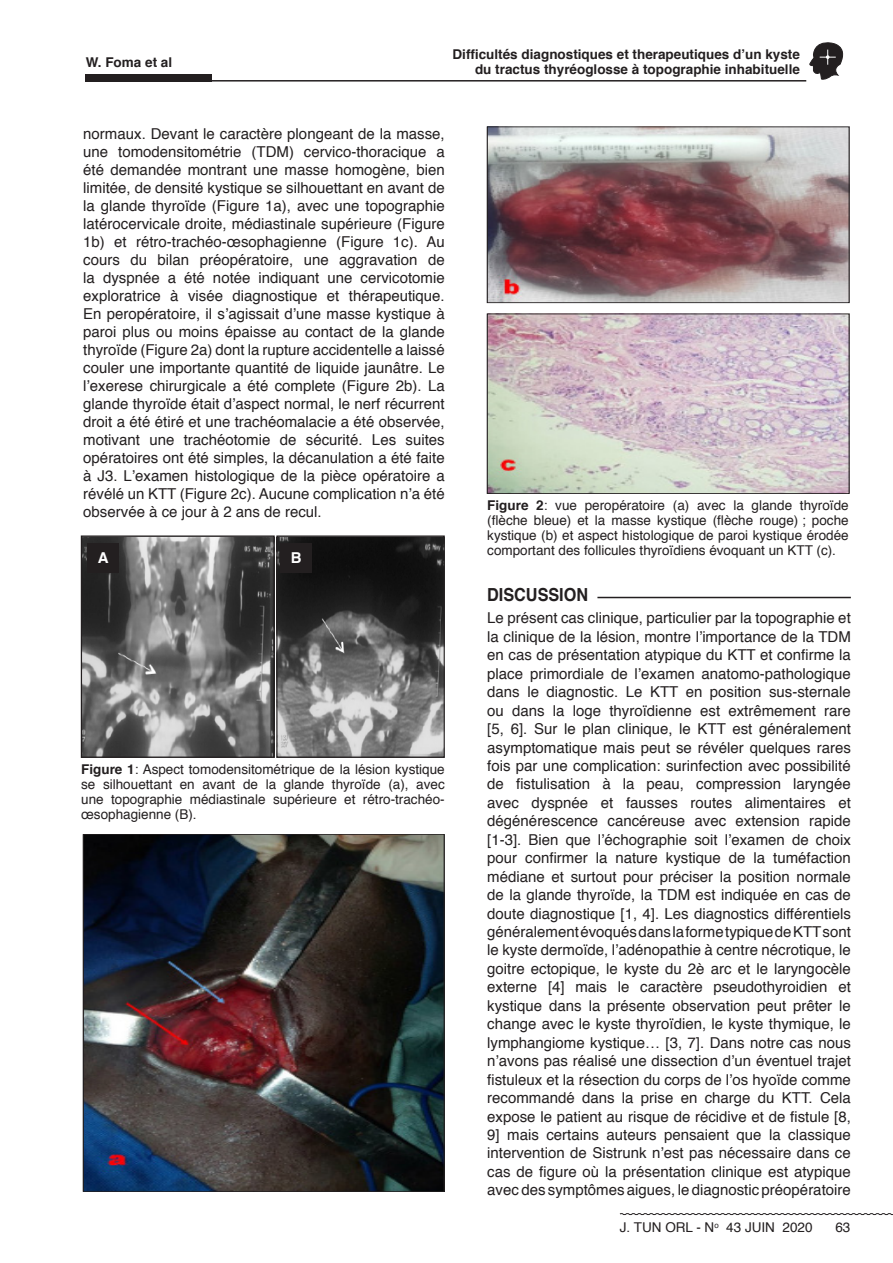
<style>
.page{position:relative;width:893px;height:1263px;background:#fff}
.page>*{position:absolute;margin:0;border:0;box-sizing:border-box;transform-origin:0 0}
.titre_gauche{font:700 18px "Helvetica";color:#231f20;scale:.9 1}
.texte_interieur{font:15px/18.5px "Helvetica";color:#231f20;text-align:justify}
.t1{font:700 15px "Helvetica";color:#fff}
.legendes{font:13.5px/15px "Helvetica";color:#231f20;text-align:justify}
.TITRE_PRINCIPAL_CENT{font:700 13.5px "Helvetica";color:#231f20}
.s1{font-weight:700}
</style>
<div class="page">
<svg style="left:619px;top:1213px;width:274px;height:2px"></svg>
<div style="left:85px;top:74px;width:126px;height:8px;background:#231f20"></div>
<hr style="left:85px;top:80px;width:721px;height:2px;background:#231f20">
<svg style="left:810px;top:42px;width:34px;height:38px"></svg>
<img style="left:85px;top:836px;width:358px;height:354px">
<div style="left:83px;top:834px;width:362px;height:358px;border:1px solid #231f20"></div>
<img style="left:489px;top:315px;width:359px;height:177px">
<div style="left:487px;top:313px;width:363px;height:181px;border:1px solid #231f20"></div>
<hr style="left:597px;top:597px;width:254px;height:1px;background:#231f20">
<img style="left:278px;top:537px;width:165px;height:219px">
<div style="left:276px;top:535px;width:169px;height:223px;border:1px solid #231f20"></div>
<img style="left:489px;top:128px;width:359px;height:173px">
<div style="left:487px;top:126px;width:363px;height:177px;border:1px solid #231f20"></div>
<img style="left:83px;top:537px;width:190px;height:219px">
<div style="left:81px;top:535px;width:194px;height:223px;border:1px solid #231f20"></div>
<div style="left:281px;top:543px;width:31px;height:29px;background:#231f20"></div>
<div style="left:88px;top:543px;width:31px;height:29px;background:#231f20"></div>
<p class="TITRE_PRINCIPAL_CENT" style="left:86px;top:51px;width:88px">W. Foma et al</p>
<p class="TITRE_PRINCIPAL_CENT" style="left:453px;top:43px;width:349px">Difficultés diagnostiques et therapeutiques d’un kyste</p>
<p class="TITRE_PRINCIPAL_CENT" style="left:475px;top:58px;width:326px">du tractus thyréoglosse à topographie inhabituelle</p>
<p class="texte_interieur" style="left:83px;top:125px;width:363px;line-height:18px">normaux. Devant le caractère plongeant de la masse, une tomodensitométrie (TDM) cervico-thoracique a été demandée montrant une masse homogène, bien limitée, de densité kystique se silhouettant en avant de la glande thyroïde (Figure 1a), avec une topographie latérocervicale droite, médiastinale supérieure (Figure 1b) et rétro-trachéo-œsophagienne (Figure 1c). Au cours du bilan préopératoire, une aggravation de la dyspnée a été notée indiquant une cervicotomie exploratrice à visée diagnostique et thérapeutique.<br>En peropératoire, il s’agissait d’une masse kystique à paroi plus ou moins épaisse au contact de la glande thyroïde (Figure 2a) dont la rupture accidentelle a laissé couler une importante quantité de liquide jaunâtre. Le l’exerese chirurgicale a été complete (Figure 2b). La glande thyroïde était d’aspect normal, le nerf récurrent droit a été étiré et une trachéomalacie a été observée, motivant une trachéotomie de sécurité. Les suites opératoires ont été simples, la décanulation a été faite à J3. L’examen histologique de la pièce opératoire a révélé un KTT (Figure 2c). Aucune complication n’a été observée à ce jour à 2 ans de recul.</p>
<p class="t1" style="left:98px;top:546px;width:12px">A</p>
<p class="t1" style="left:291px;top:546px;width:12px">B</p>
<p class="legendes" style="left:81px;top:762px;width:365px"><span class="s1">Figure 1</span>: Aspect tomodensitométrique de la lésion kystique se silhouettant en avant de la glande thyroïde (a), avec une topographie médiastinale supérieure et rétro-trachéo&shy;œsophagienne (B).</p>
<p class="legendes" style="left:487px;top:498px;width:363px"><span class="s1">Figure 2</span>: vue peropératoire (a) avec la glande thyroïde (flèche bleue) et la masse kystique (flèche rouge) ; poche kystique (b) et aspect histologique de paroi kystique érodée comportant des follicules thyroïdiens évoquant un KTT (c).</p>
<p class="titre_gauche" style="left:487px;top:580px;width:114px">DISCUSSION</p>
<p class="texte_interieur" style="left:487px;top:609px;width:365px">Le présent cas clinique, particulier par la topographie et la clinique de la lésion, montre l’importance de la TDM en cas de présentation atypique du KTT et confirme la place primordiale de l’examen anatomo-pathologique dans le diagnostic. Le KTT en position sus-sternale ou dans la loge thyroïdienne est extrêmement rare [5, 6]. Sur le plan clinique, le KTT est généralement asymptomatique mais peut se révéler quelques rares fois par une complication: surinfection avec possibilité de fistulisation à la peau, compression laryngée avec dyspnée et fausses routes alimentaires et dégénérescence cancéreuse avec extension rapide [1-3]. Bien que l’échographie soit l’examen de choix pour confirmer la nature kystique de la tuméfaction médiane et surtout pour préciser la position normale de la glande thyroïde, la TDM est indiquée en cas de doute diagnostique [1, 4]. Les diagnostics différentiels généralement évoqués dans la forme typique de KTT sont le kyste dermoïde, l’adénopathie à centre nécrotique, le goitre ectopique, le kyste du 2è arc et le laryngocèle externe [4] mais le caractère pseudothyroidien et kystique dans la présente observation peut prêter le change avec le kyste thyroïdien, le kyste thymique, le lymphangiome kystique… [3, 7]. Dans notre cas nous n’avons pas réalisé une dissection d’un éventuel trajet fistuleux et la résection du corps de l’os hyoïde comme recommandé dans la prise en charge du KTT. Cela expose le patient au risque de récidive et de fistule [8, 9] mais certains auteurs pensaient que la classique intervention de Sistrunk n’est pas nécessaire dans ce cas de figure où la présentation clinique est atypique avec des symptômes aigues, le diagnostic préopératoire</p>
<p class="legendes" style="left:620px;top:1220px;width:194px">J. TUN ORL - N<sup>o</sup> 43 JUIN 2020</p>
<p class="legendes" style="left:835px;top:1220px;width:17px">63</p>
</div>
